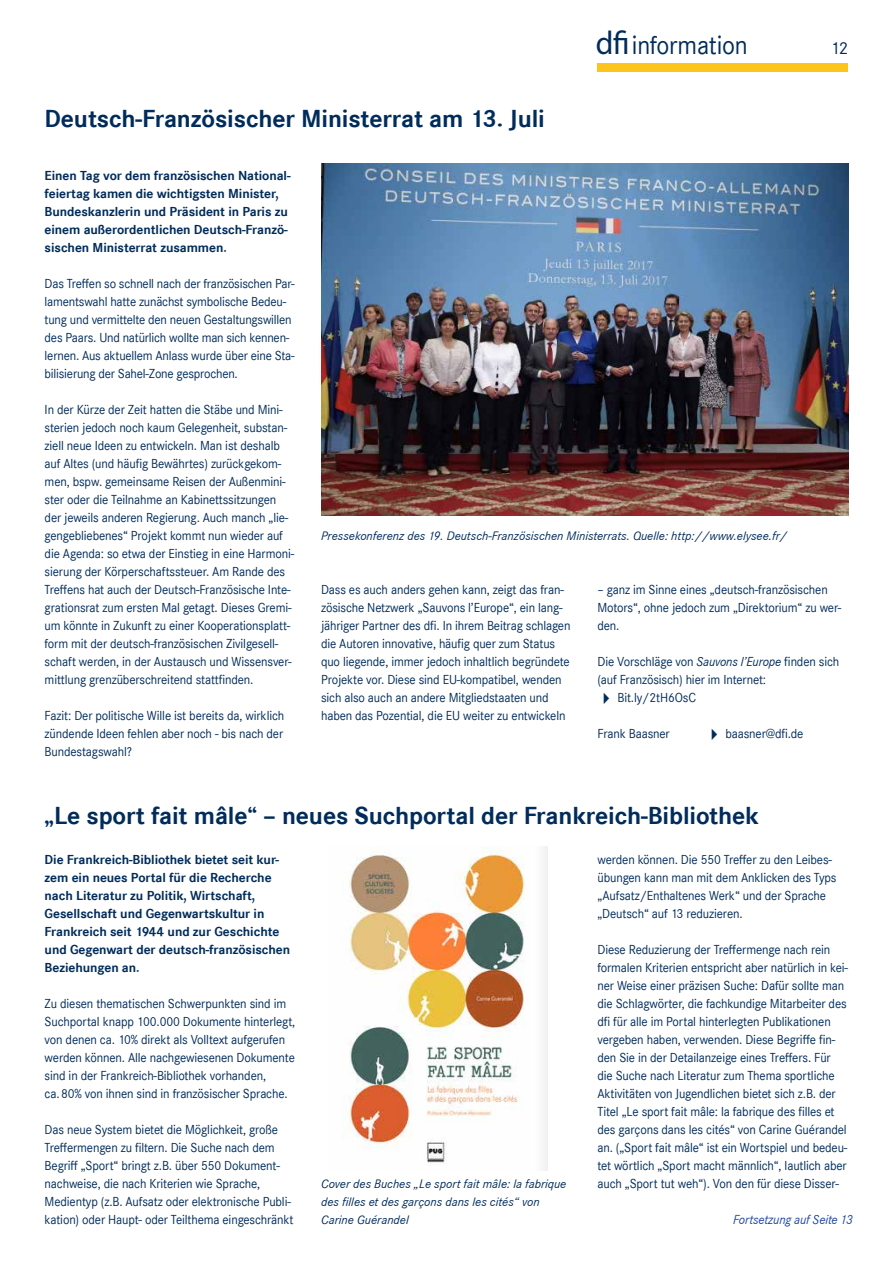
<style>
.page{position:relative;width:893px;height:1263px;background:#fff}
.page>*{position:absolute;margin:0;border:0;box-sizing:border-box;transform-origin:0 0}
.t1{font:27px "Corporate S";letter-spacing:-.01em;color:#002c5b;scale:.95 1}
.t2{font:700 25.5px "Corporate S";letter-spacing:-.005em;color:#002c5b}
.t3{font:18px "Corporate S";color:#002c5b}
.t4{font:13.5px/18px "Corporate S";letter-spacing:-.01em;color:#002c5b;scale:.95 1}
.t5{font:700 13.5px/18px "Corporate S";letter-spacing:-.005em;color:#002c5b}
.t6{font:italic 13.5px "Corporate S";letter-spacing:-.01em;color:#1e46a1;scale:.95 1}
.t7{font:italic 12.75px/18px "Corporate S";color:#002c5b}
.s1{font-family:"Myriad Pro";font-size:33px}
.s2{font-style:italic}
</style>
<div class="page">
<div style="left:597px;top:63px;width:251px;height:9px;background:#fdc51b"></div>
<img style="left:321px;top:164px;width:527px;height:351px">
<img style="left:342px;top:846px;width:206px;height:324px">
<h2 class="t2" style="left:45px;top:103px;width:502px">Deutsch-Französischer Ministerrat am 13. Juli</h2>
<h1 class="t1" style="left:596px;top:30px;width:161px"><span class="s1">dfi</span>information</h1>
<h3 class="t3" style="left:830px;top:38px;width:19px">12</h3>
<p class="t5" style="left:45px;top:167px;width:247px">Einen Tag vor dem französischen National&shy;feiertag kamen die wichtigsten Minister, Bundeskanzlerin und Präsident in Paris zu einem außerordentlichen Deutsch-Franzö&shy;sischen Ministerrat zusammen.</p>
<p class="t4" style="left:45px;top:275px;width:265px">Das Treffen so schnell nach der französischen Par&shy;lamentswahl hatte zunächst symbolische Bedeu&shy;tung und vermittelte den neuen Gestaltungswillen des Paars. Und natürlich wollte man sich kennen&shy;lernen. Aus aktuellem Anlass wurde über eine Sta&shy;bilisierung der Sahel-Zone gesprochen.</p>
<p class="t4" style="left:45px;top:401px;width:264px">In der Kürze der Zeit hatten die Stäbe und Mini&shy;sterien jedoch noch kaum Gelegenheit, substan&shy;ziell neue Ideen zu entwickeln. Man ist deshalb auf Altes (und häufig Bewährtes) zurückgekom&shy;men, bspw. gemeinsame Reisen der Außenmini&shy;ster oder die Teilnahme an Kabinettssitzungen der jeweils anderen Regierung. Auch manch „lie&shy;gengebliebenes“ Projekt kommt nun wieder auf die Agenda: so etwa der Einstieg in eine Harmoni&shy;sierung der Körperschaftssteuer. Am Rande des Treffens hat auch der Deutsch-Französische Inte&shy;grationsrat zum ersten Mal getagt. Dieses Gremi&shy;um könnte in Zukunft zu einer Kooperationsplatt&shy;form mit der deutsch-französischen Zivilgesell&shy;schaft werden, in der Austausch und Wissensver&shy;mittlung grenzüberschreitend stattfinden.</p>
<p class="t4" style="left:45px;top:707px;width:254px;text-align:justify">Fazit: Der politische Wille ist bereits da, wirklich zündende Ideen fehlen aber noch - bis nach der Bundestagswahl?</p>
<p class="t7" style="left:321px;top:527px;width:468px">Pressekonferenz des 19. Deutsch-Französischen Ministerrats. Quelle: http://www.elysee.fr/</p>
<p class="t4" style="left:321px;top:581px;width:264px">Dass es auch anders gehen kann, zeigt das fran&shy;zösische Netzwerk „Sauvons l’Europe“, ein lang&shy;jähriger Partner des dfi. In ihrem Beitrag schlagen die Autoren innovative, häufig quer zum Status quo liegende, immer jedoch inhaltlich begründete Projekte vor. Diese sind EU-kompatibel, wenden sich also auch an andere Mitgliedstaaten und haben das Pozential, die EU weiter zu entwickeln</p>
<p class="t4" style="left:597px;top:581px;width:258px">– ganz im Sinne eines „deutsch-französischen<br>Motors“, ohne jedoch zum „Direktorium“ zu wer&shy;den.</p>
<p class="t4" style="left:597px;top:653px;width:256px">Die Vorschläge von <span class="s2">Sauvons l’Europe</span> finden sich (auf Französisch) hier im Internet:</p>
<p class="t4" style="left:597px;top:689px;width:105px">✔ Bit.ly/2tH6OsC</p>
<p class="t4" style="left:597px;top:725px;width:78px">Frank Baasner</p>
<p class="t4" style="left:705px;top:725px;width:105px">✔ baasner@dfi.de</p>
<h2 class="t2" style="left:45px;top:801px;width:716px">„Le sport fait mâle“ – neues Suchportal der Frankreich-Bibliothek</h2>
<p class="t4" style="left:597px;top:851px;width:253px">werden können. Die 550 Treffer zu den Leibes&shy;übungen kann man mit dem Anklicken des Typs „Aufsatz/Enthaltenes Werk“ und der Sprache „Deutsch“ auf 13 reduzieren.</p>
<p class="t4" style="left:597px;top:941px;width:265px">Diese Reduzierung der Treffermenge nach rein formalen Kriterien entspricht aber natürlich in kei&shy;ner Weise einer präzisen Suche: Dafür sollte man die Schlagwörter, die fachkundige Mitarbeiter des dfi für alle im Portal hinterlegten Publikationen vergeben haben, verwenden. Diese Begriffe fin&shy;den Sie in der Detailanzeige eines Treffers. Für die Suche nach Literatur zum Thema sportliche Aktivitäten von Jugendlichen bietet sich z.B. der Titel „Le sport fait mâle: la fabrique des filles et des garçons dans les cités“ von Carine Guérandel an. („Sport fait mâle“ ist ein Wortspiel und bedeu&shy;tet wörtlich „Sport macht männlich“, lautlich aber</p>
<p class="t7" style="left:321px;top:1175px;width:247px">Cover des Buches „Le sport fait mâle: la fabrique</p>
<p class="t4" style="left:597px;top:1175px;width:256px">auch „Sport tut weh“). Von den für diese Disser-</p>
<p class="t7" style="left:321px;top:1193px;width:220px">des filles et des garçons dans les cités“ von<br>Carine Guérandel</p>
<p class="t5" style="left:45px;top:851px;width:247px">Die Frankreich-Bibliothek bietet seit kur&shy;zem ein neues Portal für die Recherche nach Literatur zu Politik, Wirtschaft, Gesellschaft und Gegenwartskultur in Frankreich seit 1944 und zur Geschichte und Gegenwart der deutsch-französischen Beziehungen an.</p>
<p class="t4" style="left:45px;top:995px;width:265px">Zu diesen thematischen Schwerpunkten sind im Suchportal knapp 100.000 Dokumente hinterlegt, von denen ca. 10% direkt als Volltext aufgerufen werden können. Alle nachgewiesenen Dokumente sind in der Frankreich-Bibliothek vorhanden, ca.80% von ihnen sind in französischer Sprache.</p>
<p class="t4" style="left:45px;top:1121px;width:264px">Das neue System bietet die Möglichkeit, große Treffermengen zu filtern. Die Suche nach dem Begriff „Sport“ bringt z.B. über 550 Dokument&shy;nachweise, die nach Kriterien wie Sprache, Medientyp (z.B. Aufsatz oder elektronische Publi&shy;kation) oder Haupt- oder Teilthema eingeschränkt</p>
<p class="t6" style="left:733px;top:1212px;width:127px">Fortsetzung auf Seite 13</p>
</div>
